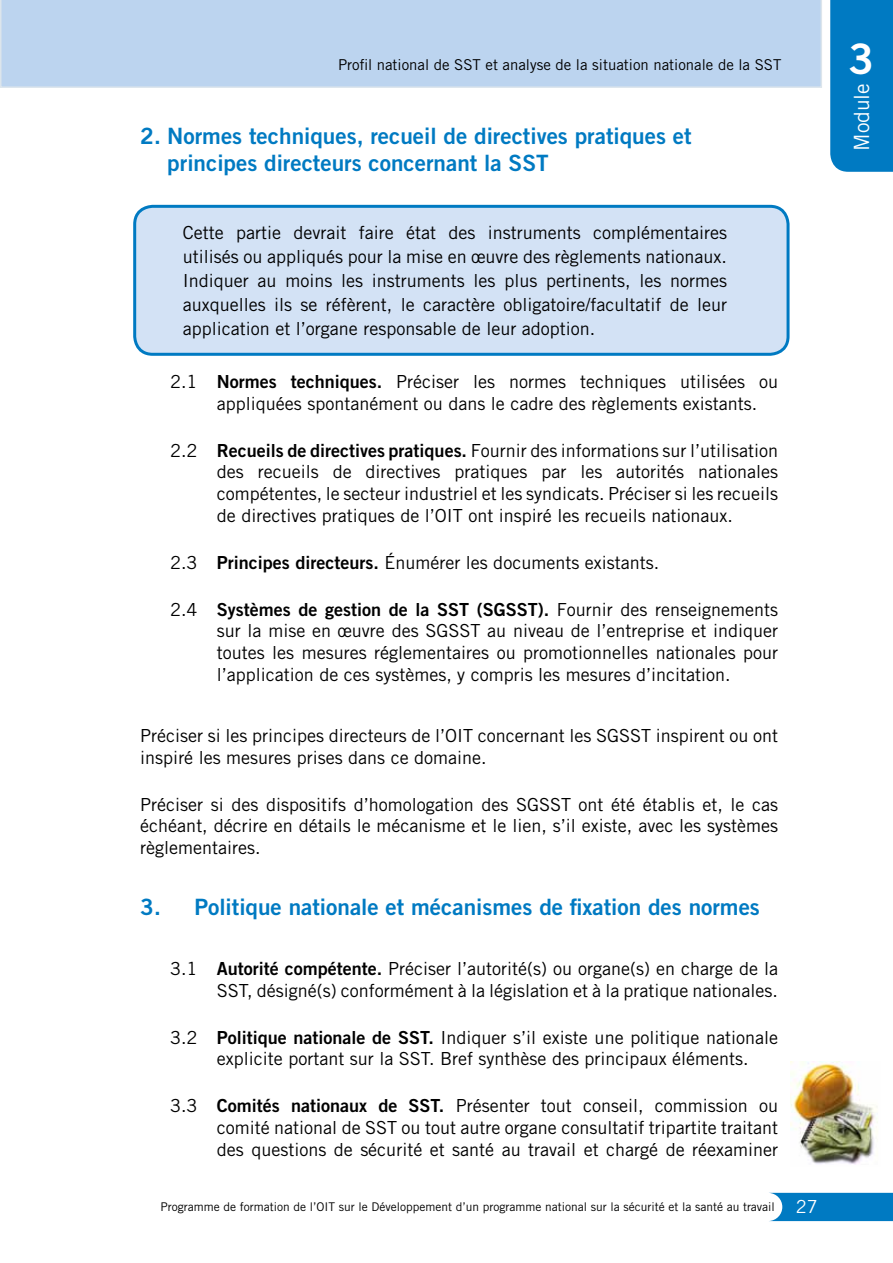
<style>
.page{position:relative;width:893px;height:1263px;background:#fff}
.page>*{position:absolute;margin:0;border:0;box-sizing:border-box;transform-origin:0 0}
.t1{font:42px "Trade Gothic LT Std Bd 2";color:#fff}
.t2{font:22.5px/27px "Trade Gothic LT Std Bd 2";color:#007ac2}
.t3{font:21px "Trade Gothic LT Std";color:#fff}
.t4{font:18px/21.6px "Trade Gothic LT Std";color:#000;text-align:justify}
.t5{font:18px "Trade Gothic LT Std Bd 2";color:#000}
.t6{font:18px "Trade Gothic LT Std";color:#fff}
.t7{font:15px "Trade Gothic LT Std";color:#000}
.t8{font:12px "Trade Gothic LT Std";color:#000}
.s1{font-family:"Trade Gothic LT Std Bd 2"}
.s2{font-family:"Trade Gothic LT Std"}
</style>
<div class="page">
<div style="left:0;top:0;width:822px;height:88px;background:#bcd4ef"></div>
<div style="left:830px;top:0;width:63px;height:172px;background:#007ac2"></div>
<svg style="left:770px;top:1193px;width:123px;height:28px;background:#1384c6"></svg>
<img style="left:791px;top:1061px;width:87px;height:104px">
<div style="left:135px;top:206px;width:653px;height:148px;background:#d3e2f5;border-radius:18px"></div>
<div style="left:133px;top:205px;width:656px;height:151px;border:3px solid #007ac2;border-radius:18px"></div>
<p class="t7" style="left:338px;top:56px;width:445px">Profil national de SST et analyse de la situation nationale de la SST</p>
<p class="t2" style="left:167px;top:122px;width:526px;text-indent:-27px">2. Normes techniques, recueil de directives pratiques et principes directeurs concernant la SST</p>
<p class="t4" style="left:183px;top:220px;width:546px;line-height:24px">Cette partie devrait faire état des instruments complémentaires utilisés ou appliqués pour la mise en œuvre des règlements nationaux.<br>Indiquer au moins les instruments les plus pertinents, les normes auxquelles ils se réfèrent, le caractère obligatoire/facultatif de leur application et l’organe responsable de leur adoption.</p>
<p class="t4" style="left:217px;top:371px;width:563px;text-indent:-47px">2.1 <span class="s1">Normes techniques.</span> Préciser les normes techniques utilisées ou appliquées spontanément ou dans le cadre des règlements existants.</p>
<p class="t4" style="left:217px;top:439px;width:563px;text-indent:-47px">2.2 <span class="s1">Recueils de directives pratiques.</span> Fournir des informations sur l’utilisation des recueils de directives pratiques par les autorités nationales compétentes, le secteur industriel et les syndicats. Préciser si les recueils de directives pratiques de l’OIT ont inspiré les recueils nationaux.</p>
<p class="t4" style="left:170px;top:551px;width:491px">2.3 <span class="s1">Principes directeurs.</span> Énumérer les documents existants.</p>
<p class="t5" style="left:170px;top:598px;width:610px"><span class="s2">2.4</span> Systèmes de gestion de la SST (SGSST). <span class="s2">Fournir des renseignements</span></p>
<p class="t4" style="left:217px;top:620px;width:563px">sur la mise en œuvre des SGSST au niveau de l’entreprise et indiquer toutes les mesures réglementaires ou promotionnelles nationales pour l’application de ces systèmes, y compris les mesures d’incitation.</p>
<p class="t4" style="left:140px;top:725px;width:639px">Préciser si les principes directeurs de l’OIT concernant les SGSST inspirent ou ont inspiré les mesures prises dans ce domaine.</p>
<p class="t4" style="left:140px;top:793px;width:639px">Préciser si des dispositifs d’homologation des SGSST ont été établis et, le cas échéant, décrire en détails le mécanisme et le lien, s’il existe, avec les systèmes règlementaires.</p>
<p class="t2" style="left:140px;top:893px;width:621px">3. Politique nationale et mécanismes de fixation des normes</p>
<p class="t4" style="left:170px;top:957px;width:610px;text-align:right">3.1 <span class="s1">Autorité compétente.</span> Préciser l’autorité(s) ou organe(s) en charge de la<br>SST, désigné(s) conformément à la législation et à la pratique nationales.</p>
<p class="t4" style="left:217px;top:1026px;width:563px;text-indent:-47px">3.2 <span class="s1">Politique nationale de SST.</span> Indiquer s’il existe une politique nationale explicite portant sur la SST. Bref synthèse des principaux éléments.</p>
<p class="t4" style="left:217px;top:1095px;width:563px;text-indent:-47px">3.3 <span class="s1">Comités nationaux de SST.</span> Présenter tout conseil, commission ou comité national de SST ou tout autre organe consultatif tripartite traitant des questions de sécurité et santé au travail et chargé de réexaminer</p>
<p class="t8" style="left:160px;top:1199px;width:616px">Programme de formation de l’OIT sur le Développement d’un programme national sur la sécurité et la santé au travail</p>
<p class="t6" style="left:796px;top:1196px;width:23px">27</p>
<h1 class="t1" style="left:848px;top:33px;width:27px">3</h1>
<p class="t3" style="left:849px;top:151px;width:69px;rotate:-90deg">Module</p>
</div>
